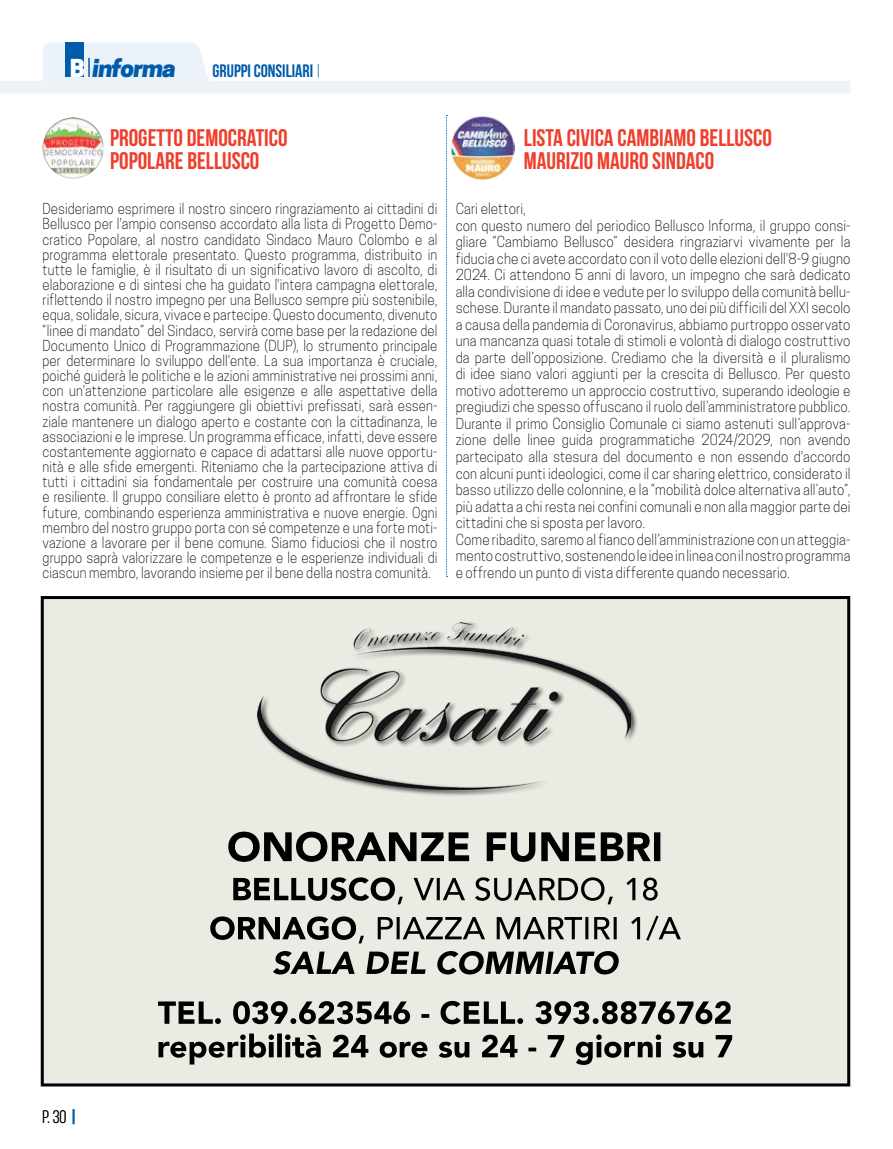
<style>
.page{position:relative;width:893px;height:1149px;background:#fff}
.page>*{position:absolute;margin:0;border:0;box-sizing:border-box;transform-origin:0 0}
.t1{font:700 24px/22.5px "Bebas Neue";color:#ef3e2b}
.t2{font:italic 800 23.25px "Cooper Hewitt";letter-spacing:-.04em;color:#005cab;scale:1.05 1}
.t3{font:700 18px "Bebas Neue";color:#005cab}
.t4{font:18px "Bebas Neue";color:#000}
.t5{font:300 14.25px/15.1px "Cooper Hewitt";letter-spacing:.01em;color:#000;text-align:justify;scale:.93 1}
.t6{font:300 14.25px/16.5px "Cooper Hewitt";letter-spacing:.01em;color:#000;scale:.95 1}
.s1{font-style:normal;color:#fff}
.s2{font-weight:400}
.s3{font-weight:700;color:#005cab}
</style>
<div class="page">
<svg style="left:0;top:42px;width:850px;height:52px"></svg>
<div style="left:66px;top:42px;width:18px;height:35px;background:#005cab"></div>
<svg style="left:88px;top:58px;width:2px;height:19px"></svg>
<div style="left:42px;top:597px;width:807px;height:487px;background:#ecebe3"></div>
<div style="left:41px;top:596px;width:809px;height:489px;border:3px solid #000"></div>
<div style="left:256px;top:621px;width:383px;height:175px;background:#000;opacity:.75"></div>
<img style="left:257px;top:622px;width:374px;height:167px">
<svg style="left:158px;top:1033px;width:574px;height:31px"></svg>
<svg style="left:158px;top:1000px;width:573px;height:23px"></svg>
<svg style="left:273px;top:951px;width:346px;height:23px"></svg>
<svg style="left:210px;top:915px;width:471px;height:28px"></svg>
<svg style="left:233px;top:877px;width:425px;height:27px"></svg>
<svg style="left:228px;top:831px;width:432px;height:30px"></svg>
<img style="left:43px;top:117px;width:61px;height:61px;border-radius:31px">
<img style="left:451px;top:115px;width:64px;height:65px;border-radius:32px">
<svg style="left:446px;top:115px;width:1px;height:462px"></svg>
<h2 class="t2" style="left:70px;top:54px;width:103px"><span class="s1">B</span> informa</h2>
<p class="t3" style="left:213px;top:61px;width:109px">GRUPPI CONSILIARI <span class="s2">|</span></p>
<h1 class="t1" style="left:110px;top:126px;width:179px">PROGETTO DEMOCRATICO<br>POPOLARE BELLUSCO</h1>
<h1 class="t1" style="left:524px;top:126px;width:250px">LISTA CIVICA CAMBIAMO BELLUSCO<br>MAURIZIO MAURO SINDACO</h1>
<p class="t5" style="left:43px;top:201px;width:426px">Desideriamo esprimere il nostro sincero ringraziamento ai cittadini di Bellusco per l'ampio consenso accordato alla lista di Progetto Demo&shy;cratico Popolare, al nostro candidato Sindaco Mauro Colombo e al programma elettorale presentato. Questo programma, distribuito in tutte le famiglie, è il risultato di un significativo lavoro di ascolto, di elaborazione e di sintesi che ha guidato l'intera campagna elettorale, riflettendo il nostro impegno per una Bellusco sempre più sostenibile, equa, solidale, sicura, vivace e partecipe. Questo documento, divenuto “linee di mandato” del Sindaco, servirà come base per la redazione del Documento Unico di Programmazione (DUP), lo strumento principale per determinare lo sviluppo dell'ente. La sua importanza è cruciale, poiché guiderà le politiche e le azioni amministrative nei prossimi anni, con un'attenzione particolare alle esigenze e alle aspettative della nostra comunità. Per raggiungere gli obiettivi prefissati, sarà essen&shy;ziale mantenere un dialogo aperto e costante con la cittadinanza, le associazioni e le imprese. Un programma efficace, infatti, deve essere costantemente aggiornato e capace di adattarsi alle nuove opportu&shy;nità e alle sfide emergenti. Riteniamo che la partecipazione attiva di tutti i cittadini sia fondamentale per costruire una comunità coesa e resiliente. Il gruppo consiliare eletto è pronto ad affrontare le sfide future, combinando esperienza amministrativa e nuove energie. Ogni membro del nostro gruppo porta con sé competenze e una forte moti&shy;vazione a lavorare per il bene comune. Siamo fiduciosi che il nostro gruppo saprà valorizzare le competenze e le esperienze individuali di ciascun membro, lavorando insieme per il bene della nostra comunità.</p>
<p class="t6" style="left:456px;top:201px;width:417px">Cari elettori,<br>con questo numero del periodico Bellusco Informa, il gruppo consi&shy;gliare “Cambiamo Bellusco” desidera ringraziarvi vivamente per la fiducia che ci avete accordato con il voto delle elezioni dell'8-9 giugno 2024. Ci attendono 5 anni di lavoro, un impegno che sarà dedicato alla condivisione di idee e vedute per lo sviluppo della comunità bellu&shy;schese. Durante il mandato passato, uno dei più difficili del XXI secolo a causa della pandemia di Coronavirus, abbiamo purtroppo osservato una mancanza quasi totale di stimoli e volontà di dialogo costruttivo da parte dell’opposizione. Crediamo che la diversità e il pluralismo di idee siano valori aggiunti per la crescita di Bellusco. Per questo motivo adotteremo un approccio costruttivo, superando ideologie e pregiudizi che spesso offuscano il ruolo dell’amministratore pubblico.<br>Durante il primo Consiglio Comunale ci siamo astenuti sull’approva&shy;zione delle linee guida programmatiche 2024/2029, non avendo partecipato alla stesura del documento e non essendo d'accordo con alcuni punti ideologici, come il car sharing elettrico, considerato il basso utilizzo delle colonnine, e la “mobilità dolce alternativa all’auto”, più adatta a chi resta nei confini comunali e non alla maggior parte dei cittadini che si sposta per lavoro.<br>Come ribadito, saremo al fianco dell’amministrazione con un atteggia&shy;mento costruttivo, sostenendo le idee in linea con il nostro programma e offrendo un punto di vista differente quando necessario.</p>
<p class="t4" style="left:43px;top:1106px;width:37px">p. 30 <span class="s3">|</span></p>
</div>
